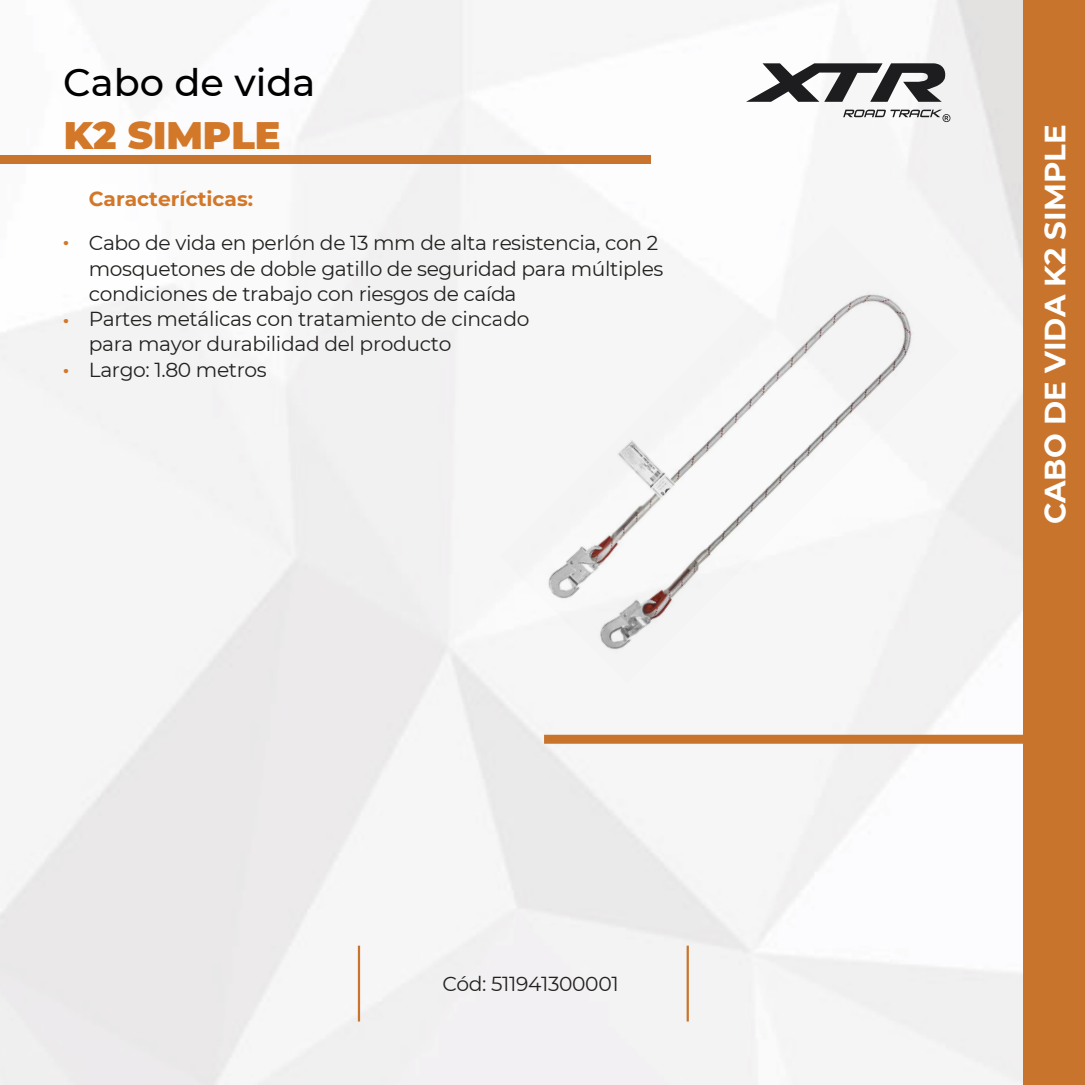
<style>
.page{position:relative;width:1085px;height:1085px;background:#fff}
.page>*{position:absolute;margin:0;border:0;box-sizing:border-box;transform-origin:0 0}
.t1{font:500 38.25px "Montserrat";color:#000}
.t2{font:900 38.25px "Montserrat";color:#d37728}
.t3{font:700 29.25px "Montserrat";color:#fff}
.t4{font:700 22.5px "Montserrat";color:#d37728}
.t5{font:20.25px/25.2px "Montserrat";letter-spacing:-.02em;color:#222220}
.s1{font-weight:700;color:#d37728}
</style>
<div class="page">
<img style="left:0;top:0;width:1023px;height:1084px">
<div style="left:1023px;top:0;width:61px;height:1084px;background:#c8742d"></div>
<div style="left:0;top:155px;width:651px;height:9px;background:#c8742d"></div>
<div style="left:544px;top:734px;width:540px;height:9px;background:#c8742d"></div>
<hr style="left:358px;top:945px;width:2px;height:76px;background:#c8742d">
<hr style="left:686px;top:945px;width:2px;height:76px;background:#c8742d">
<svg style="left:746px;top:63px;width:200px;height:39px"></svg>
<svg style="left:843px;top:110px;width:107px;height:12px"></svg>
<div style="left:500px;top:224px;width:459px;height:459px;background:#f6f6f6"></div>
<h1 class="t1" style="left:63px;top:55px;width:253px">Cabo de vida</h1>
<h1 class="t2" style="left:64px;top:107px;width:218px">K2 SIMPLE</h1>
<p class="t5" style="left:63px;top:176px;width:596px;line-height:44.1px;text-indent:26px"><span class="s1">Caracterícticas:<br></span><sup>.</sup> Cabo de vida en perlón de 13 mm de alta resistencia, con 2</p>
<p class="t5" style="left:89px;top:255px;width:576px">mosquetones de doble gatillo de seguridad para múltiples condiciones de trabajo con riesgos de caída</p>
<p class="t5" style="left:89px;top:305px;width:442px;text-indent:-26px"><sup>.</sup> Partes metálicas con tratamiento de cincado para mayor durabilidad del producto<br>Largo: 1.80 metros</p>
<p class="t4" style="left:63px;top:349px;width:7px">.</p>
<p class="t5" style="left:442px;top:970px;width:178px">Cód: 511941300001</p>
<h2 class="t3" style="left:1033px;top:524px;width:401px;rotate:-90deg">CABO DE VIDA K2 SIMPLE</h2>
</div>
